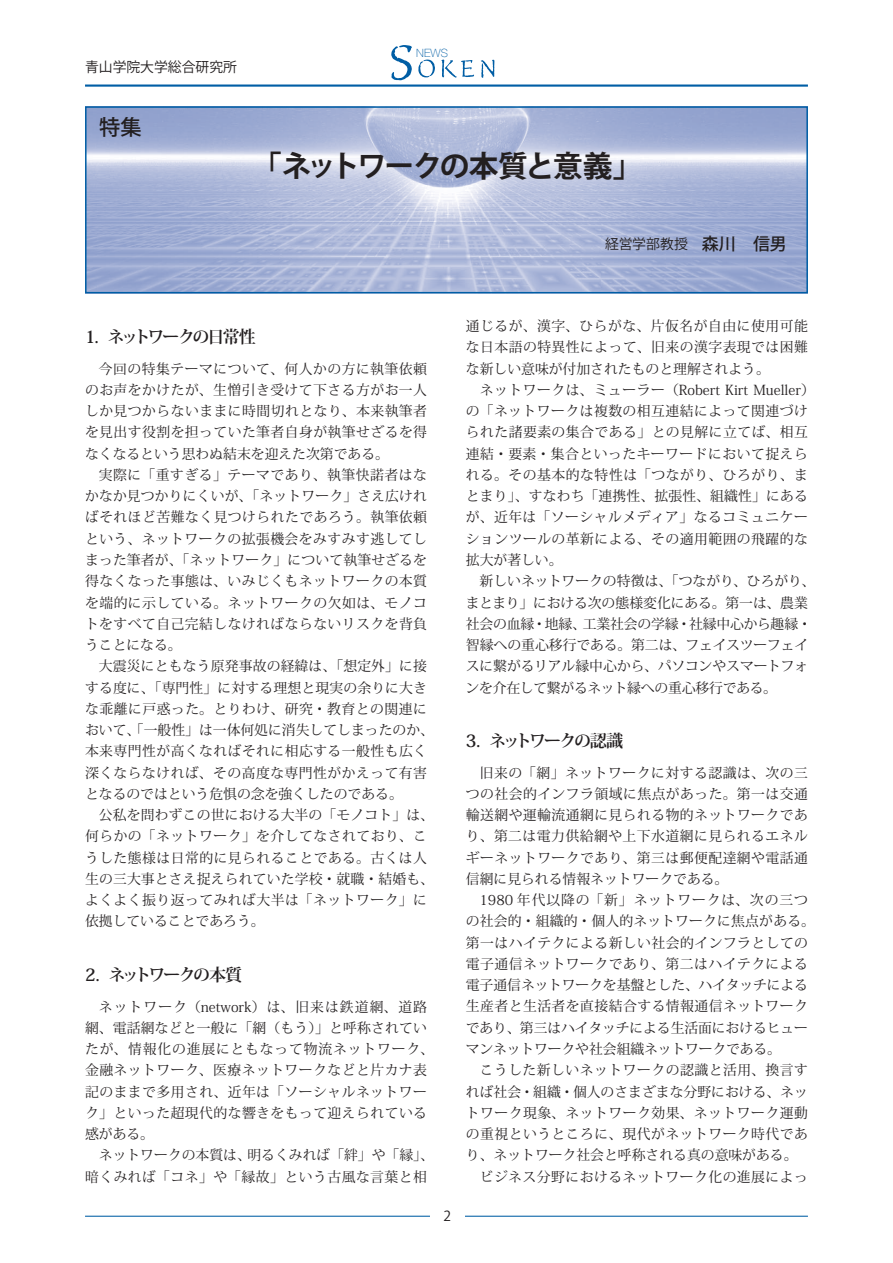
<style>
.page{position:relative;width:893px;height:1263px;background:#fff}
.page>*{position:absolute;margin:0;border:0;box-sizing:border-box;transform-origin:0 0}
.t1{font:29.7px "Koz Go Pro Bold 90 pv RKSJ H";letter-spacing:-.075em;color:#231f20}
.t2{font:21.3px "Koz Go Pro Medium 90 pv RKSJ H";color:#231f20}
.t3{font:16.95px "Koz Min Pro Bold 90 pv RKSJ H";letter-spacing:-.115em;color:#231f20}
.t4{font:13.8px/21.3px "Koz Min Pro Regular 90 pv RKSJ H";letter-spacing:.035em;color:#231f20;text-align:justify}
.t5{font:13.8px/21.3px "Koz Min Pro Regular 90 pv RKSJ H";letter-spacing:.015em;color:#231f20}
.t6{font:13.8px/21.3px "Koz Min Pro Regular 90 pv RKSJ H";letter-spacing:.01em;color:#231f20}
.t7{font:13.8px/21.3px "Koz Min Pro Regular 90 pv RKSJ H";letter-spacing:-.01em;color:#231f20}
.t8{font:13.8px "Koz Min Pro Regular 90 pv RKSJ H";color:#231f20}
.t9{font:13.8px "Koz Go Std Regular 90 pv RKSJ H";color:#231f20}
.t10{font:13.8px "Koz Go Pro Regular 90 pv RKSJ H";color:#231f20}
.t11{font:100 11.4px "Helvetica Neue";color:#005ea5}
.s1{font-family:"Koz Go Pro Medium 90 pv RKSJ H";font-size:16.95px}
</style>
<div class="page">
<img style="left:88px;top:109px;width:717px;height:181px">
<hr style="left:85px;top:1216px;width:723px;height:1px;background:#005ea5">
<hr style="left:85px;top:85px;width:723px;height:2px;background:#005ea5">
<div style="left:430px;top:1199px;width:34px;height:34px;background:#fff"></div>
<svg style="left:391px;top:45px;width:21px;height:35px"></svg>
<svg style="left:418px;top:60px;width:17px;height:17px"></svg>
<svg style="left:441px;top:60px;width:33px;height:18px"></svg>
<svg style="left:481px;top:60px;width:13px;height:18px"></svg>
<div style="left:85px;top:106px;width:723px;height:187px;border:2px solid #005ea5"></div>
<p class="t9" style="left:85px;top:61px;width:153px">青山学院大学総合研究所</p>
<h2 class="t2" style="left:99px;top:119px;width:44px">特集</h2>
<p class="t11" style="left:416px;top:48px;width:33px">NEWS</p>
<h1 class="t1" style="left:252px;top:154px;width:392px">「ネットワークの本質と意義」</h1>
<p class="t10" style="left:605px;top:239px;width:183px">経営学部教授　<span class="s1">森川　信男</span></p>
<p class="t3" style="left:85px;top:330px;width:172px">1. ネットワークの日常性</p>
<p class="t4" style="left:85px;top:360px;width:344px;text-indent:14px">今回の特集テーマについて、何人かの方に執筆依頼のお声をかけたが、生憎引き受けて下さる方がお一人しか見つからないままに時間切れとなり、本来執筆者を見出す役割を担っていた筆者自身が執筆せざるを得なくなるという思わぬ結末を迎えた次第である。</p>
<p class="t4" style="left:85px;top:466px;width:344px;text-indent:14px">実際に「重すぎる」テーマであり、執筆快諾者はなかなか見つかりにくいが、「ネットワーク」さえ広ければそれほど苦難なく見つけられたであろう。執筆依頼という、ネットワークの拡張機会をみすみす逃してしまった筆者が、「ネットワーク」について執筆せざるを得なくなった事態は、いみじくもネットワークの本質を端的に示している。ネットワークの欠如は、モノコトをすべて自己完結しなければならないリスクを背負うことになる。</p>
<p class="t6" style="left:85px;top:657px;width:350px;text-indent:14px">大震災にともなう原発事故の経緯は、「想定外」に接する度に、「専門性」に対する理想と現実の余りに大きな乖離に戸惑った。とりわけ、研究・教育との関連において、「一般性」は一体何処に消失してしまったのか、本来専門性が高くなればそれに相応する一般性も広く深くならなければ、その高度な専門性がかえって有害となるのではという危惧の念を強くしたのである。</p>
<p class="t4" style="left:85px;top:806px;width:350px;text-align:left;text-indent:14px">公私を問わずこの世における大半の「モノコト」は、何らかの「ネットワーク」を介してなされており、こうした態様は日常的に見られることである。古くは人生の三大事とさえ捉えられていた学校・就職・結婚も、よくよく振り返ってみれば大半は「ネットワーク」に依拠していることであろう。</p>
<p class="t3" style="left:85px;top:968px;width:158px">2. ネットワークの本質</p>
<p class="t4" style="left:85px;top:997px;width:350px;text-align:left;text-indent:14px">ネットワーク（network）は、旧来は鉄道網、道路網、電話網などと一般に「網（もう）」と呼称されていたが、情報化の進展にともなって物流ネットワーク、金融ネットワーク、医療ネットワークなどと片カナ表記のままで多用され、近年は「ソーシャルネットワーク」といった超現代的な響きをもって迎えられている感がある。</p>
<p class="t4" style="left:85px;top:1146px;width:350px;text-indent:14px">ネットワークの本質は、明るくみれば「絆」や「縁」、暗くみれば「コネ」や「縁故」という古風な言葉と相</p>
<p class="t9" style="left:444px;top:1211px;width:9px">2</p>
<p class="t4" style="left:466px;top:317px;width:344px">通じるが、漢字、ひらがな、片仮名が自由に使用可能な日本語の特異性によって、旧来の漢字表現では困難な新しい意味が付加されたものと理解されよう。</p>
<p class="t4" style="left:466px;top:381px;width:350px;text-align:left;text-indent:14px">ネットワークは、ミューラー（Robert Kirt Mueller）の「ネットワークは複数の相互連結によって関連づけられた諸要素の集合である」との見解に立てば、相互連結・要素・集合といったキーワードにおいて捉えられる。その基本的な特性は「つながり、ひろがり、まとまり」、すなわち「連携性、拡張性、組織性」にあるが、近年は「ソーシャルメディア」なるコミュニケーションツールの革新による、その適用範囲の飛躍的な拡大が著しい。</p>
<p class="t7" style="left:466px;top:572px;width:351px;text-indent:14px">新しいネットワークの特徴は、「つながり、ひろがり、まとまり」における次の態様変化にある。第一は、農業社会の血縁・地縁、工業社会の学縁・社縁中心から趣縁・智縁への重心移行である。第二は、フェイスツーフェイスに繋がるリアル縁中心から、パソコンやスマートフォンを介在して繋がるネット縁への重心移行である。</p>
<p class="t3" style="left:466px;top:734px;width:159px">3. ネットワークの認識</p>
<p class="t4" style="left:466px;top:764px;width:344px;text-indent:14px">旧来の「網」ネットワークに対する認識は、次の三つの社会的インフラ領域に焦点があった。第一は交通輸送網や運輸流通網に見られる物的ネットワークであり、第二は電力供給網や上下水道網に見られるエネルギーネットワークであり、第三は郵便配達網や電話通信網に見られる情報ネットワークである。</p>
<p class="t5" style="left:466px;top:891px;width:351px;text-indent:14px">1980 年代以降の「新」ネットワークは、次の三つの社会的・組織的・個人的ネットワークに焦点がある。第一はハイテクによる新しい社会的インフラとしての電子通信ネットワークであり、第二はハイテクによる電子通信ネットワークを基盤とした、ハイタッチによる生産者と生活者を直接結合する情報通信ネットワークであり、第三はハイタッチによる生活面におけるヒューマンネットワークや社会組織ネットワークである。</p>
<p class="t4" style="left:480px;top:1061px;width:330px">こうした新しいネットワークの認識と活用、換言す</p>
<p class="t8" style="left:466px;top:1086px;width:344px">れば社会・組織・個人のさまざまな分野における、ネッ</p>
<p class="t4" style="left:466px;top:1104px;width:344px">トワーク現象、ネットワーク効果、ネットワーク運動</p>
<p class="t4" style="left:466px;top:1125px;width:344px">の重視というところに、現代がネットワーク時代であ</p>
<p class="t8" style="left:466px;top:1150px;width:333px">り、ネットワーク社会と呼称される真の意味がある。</p>
<p class="t4" style="left:480px;top:1167px;width:330px">ビジネス分野におけるネットワーク化の進展によっ</p>
</div>
